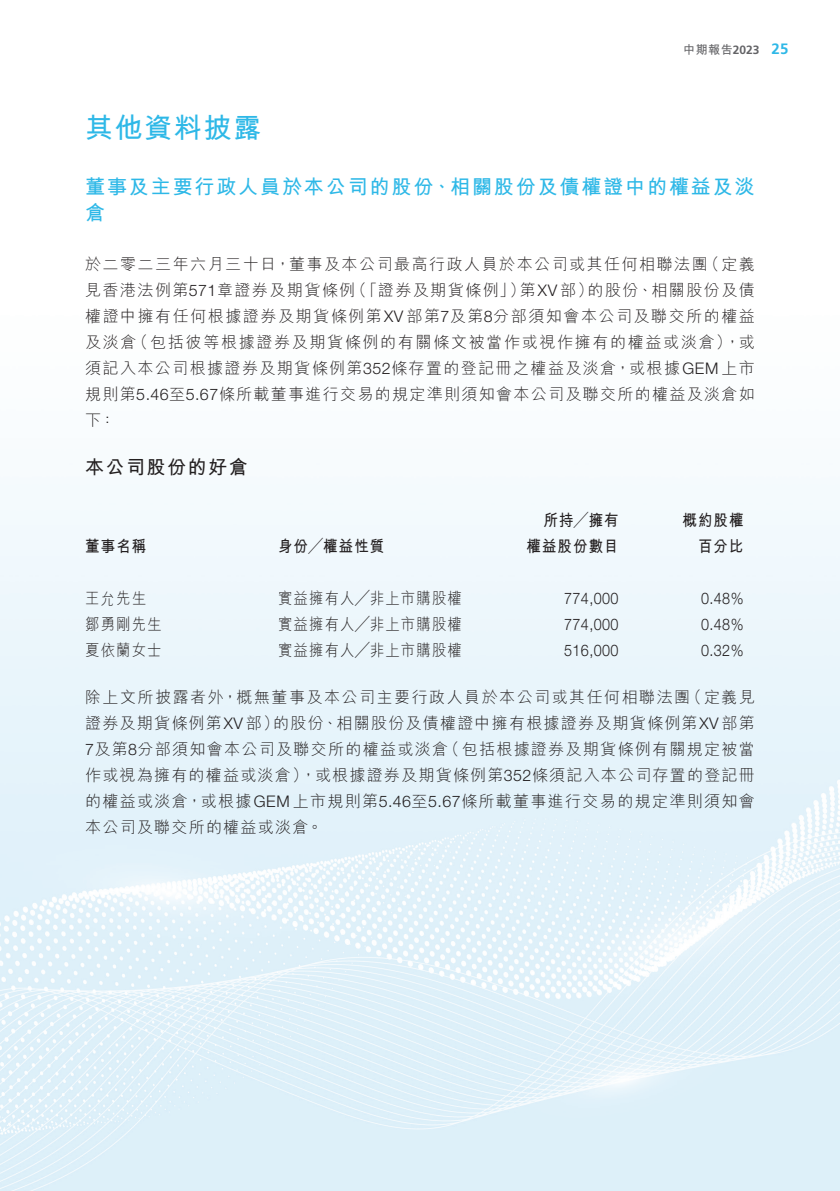
<style>
.page{position:relative;width:840px;height:1191px;background:#fff}
.page>*{position:absolute;margin:0;border:0;box-sizing:border-box;transform-origin:0 0}
.t1{font:700 28px "M Hei HK";letter-spacing:.055em;color:#2eb8e7}
.t2{font:700 20px/26px "M Hei HK";letter-spacing:.095em;color:#2eb8e7}
.t3{font:700 19px "M Hei HK";letter-spacing:.08em;color:#231f20}
.t4{font:300 16px/26px "M Hei HK";letter-spacing:.085em;color:#231f20;text-align:justify}
.t5{font:300 16px "M Hei HK";letter-spacing:.085em;color:#231f20;scale:.9 1}
.t6{font:300 16px "Helvetica Neue LT Std";letter-spacing:.03em;color:#231f20;scale:.9 1}
.t7{font:700 16px/26px "M Hei HK";letter-spacing:.08em;color:#231f20;text-align:right;scale:.9 1}
.t8{font:700 12px "M Hei HK";color:#636366}
.s1{font-family:"Frutiger LT Std"}
.s2{font-family:"Frutiger LT Std";font-size:15px;color:#2eb8e7}
.s3{font-family:"Helvetica Neue LT Std"}
</style>
<div class="page">
<img style="left:0;top:484px;width:839px;height:707px">
<p class="t8" style="left:682px;top:41px;width:107px">中期報告<span class="s1">2023</span> <span class="s2">25</span></p>
<h1 class="t1" style="left:85px;top:108px;width:177px">其他資料披露</h1>
<p class="t2" style="left:85px;top:172px;width:670px">董事及主要行政人員於本公司的股份、相關股份及債權證中的權益及淡倉</p>
<p class="t4" style="left:85px;top:250px;width:671px">於二零二三年六月三十日，董事及本公司最高行政人員於本公司或其任何相聯法團（定義見香港法例第<span class="s3">571</span>章證券及期貨條例（「證券及期貨條例」）第<span class="s3">XV</span>部）的股份、相關股份及債權證中擁有任何根據證券及期貨條例第<span class="s3">XV</span>部第<span class="s3">7</span>及第<span class="s3">8</span>分部須知會本公司及聯交所的權益及淡倉（包括彼等根據證券及期貨條例的有關條文被當作或視作擁有的權益或淡倉），或須記入本公司根據證券及期貨條例第<span class="s3">352</span>條存置的登記冊之權益及淡倉，或根據<span class="s3">GEM</span>上市規則第<span class="s3">5.46</span>至<span class="s3">5.67</span>條所載董事進行交易的規定準則須知會本公司及聯交所的權益及淡倉如下：</p>
<p class="t3" style="left:85px;top:453px;width:164px">本公司股份的好倉</p>
<p class="t7" style="left:85px;top:532px;width:69px">董事名稱</p>
<p class="t7" style="left:278px;top:532px;width:119px">身份╱權益性質</p>
<p class="t7" style="left:526px;top:506px;width:104px">所持╱擁有權益股份數目</p>
<p class="t7" style="left:682px;top:506px;width:69px">概約股權百分比</p>
<p class="t5" style="left:85px;top:590px;width:69px">王允先生</p>
<p class="t5" style="left:278px;top:590px;width:206px">實益擁有人╱非上市購股權</p>
<p class="t6" style="left:564px;top:589px;width:62px">774,000</p>
<p class="t6" style="left:700px;top:589px;width:49px">0.48%</p>
<p class="t5" style="left:85px;top:616px;width:86px">鄒勇剛先生</p>
<p class="t5" style="left:278px;top:616px;width:206px">實益擁有人╱非上市購股權</p>
<p class="t6" style="left:564px;top:615px;width:62px">774,000</p>
<p class="t6" style="left:700px;top:615px;width:49px">0.48%</p>
<p class="t5" style="left:85px;top:642px;width:86px">夏依蘭女士</p>
<p class="t5" style="left:278px;top:642px;width:206px">實益擁有人╱非上市購股權</p>
<p class="t6" style="left:564px;top:641px;width:62px">516,000</p>
<p class="t6" style="left:700px;top:641px;width:49px">0.32%</p>
<p class="t4" style="left:85px;top:684px;width:671px">除上文所披露者外，概無董事及本公司主要行政人員於本公司或其任何相聯法團（定義見證券及期貨條例第<span class="s3">XV</span>部）的股份、相關股份及債權證中擁有根據證券及期貨條例第<span class="s3">XV</span>部第<span class="s3">7</span>及第<span class="s3">8</span>分部須知會本公司及聯交所的權益或淡倉（包括根據證券及期貨條例有關規定被當作或視為擁有的權益或淡倉），或根據證券及期貨條例第<span class="s3">352</span>條須記入本公司存置的登記冊的權益或淡倉，或根據<span class="s3">GEM</span>上市規則第<span class="s3">5.46</span>至<span class="s3">5.67</span>條所載董事進行交易的規定準則須知會本公司及聯交所的權益或淡倉。</p>
</div>
